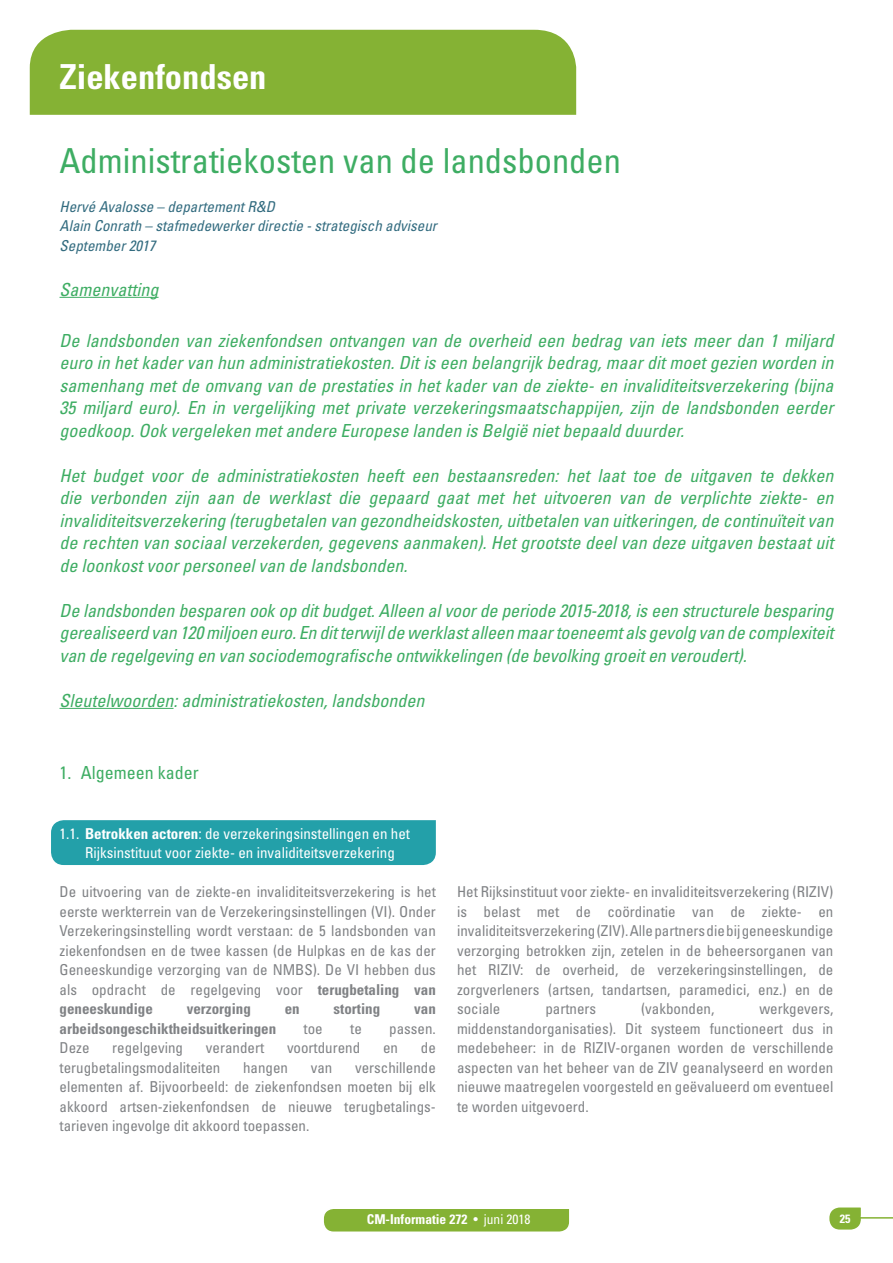
<style>
.page{position:relative;width:893px;height:1263px;background:#fff}
.page>*{position:absolute;margin:0;border:0;box-sizing:border-box;transform-origin:0 0}
.t1{font:condensed 34.5px "Univers LT Std";color:#3ead63}
.t2{font:700 condensed 34.5px "Univers LT Std";color:#fff}
.t3{font:italic condensed 18px/22.5px "Univers LT Std";color:#3ead63;text-align:justify}
.t4{font:condensed 18px "Univers LT Std";color:#3ead63}
.t5{font:condensed 15px/19.5px "Univers LT Std";color:#808285;text-align:justify}
.t6{font:condensed 15px/19.5px "Univers LT Std";color:#fff}
.t7{font:italic condensed 15px/19.5px "Univers LT Std";color:#336c80}
.t8{font:700 condensed 15px "Univers LT Std";color:#808285}
.t9{font:700 condensed 13.5px "Univers LT Std";color:#fff}
.t10{font:700 condensed 12px "Univers LT Std";color:#fff}
.s1{font-weight:700}
.s2{font-weight:400}
</style>
<div class="page">
<div style="left:30px;top:30px;width:546px;height:85px;background:#85b234"></div>
<div style="left:51px;top:820px;width:385px;height:45px;background:#23a0a9"></div>
<div style="left:60px;top:59px;width:207px;height:30px;background:#85b234"></div>
<hr style="left:60px;top:297px;width:99px;height:1px;background:#3ead63">
<hr style="left:60px;top:708px;width:114px;height:1px;background:#3ead63">
<div style="left:60px;top:825px;width:350px;height:14px;background:#23a0a9"></div>
<div style="left:323px;top:1209px;width:247px;height:23px;background:#85b234"></div>
<svg style="left:829px;top:1207px;width:36px;height:23px"></svg>
<hr style="left:857px;top:1217px;width:36px;height:1px;background:#85b234">
<h1 class="t2" style="left:60px;top:56px;width:208px">Ziekenfondsen</h1>
<h1 class="t1" style="left:60px;top:138px;width:563px">Administratiekosten van de landsbonden</h1>
<p class="t7" style="left:60px;top:196px;width:379px">Hervé Avalosse – departement R&amp;D<br>Alain Conrath – stafmedewerker directie - strategisch adviseur<br>September 2017</p>
<p class="t3" style="left:60px;top:278px;width:100px">Samenvatting</p>
<p class="t3" style="left:60px;top:329px;width:775px">De landsbonden van ziekenfondsen ontvangen van de overheid een bedrag van iets meer dan 1 miljard euro in het kader van hun administratiekosten. Dit is een belangrijk bedrag, maar dit moet gezien worden in samenhang met de omvang van de prestaties in het kader van de ziekte- en invaliditeitsverzekering (bijna 35 miljard euro). En in vergelijking met private verzekeringsmaatschappijen, zijn de landsbonden eerder goedkoop. Ook vergeleken met andere Europese landen is België niet bepaald duurder.</p>
<p class="t3" style="left:60px;top:464px;width:775px">Het budget voor de administratiekosten heeft een bestaansreden: het laat toe de uitgaven te dekken die verbonden zijn aan de werklast die gepaard gaat met het uitvoeren van de verplichte ziekte- en invaliditeitsverzekering (terugbetalen van gezondheidskosten, uitbetalen van uitkeringen, de continuïteit van de rechten van sociaal verzekerden, gegevens aanmaken). Het grootste deel van deze uitgaven bestaat uit de loonkost voor personeel van de landsbonden.</p>
<p class="t3" style="left:60px;top:599px;width:775px">De landsbonden besparen ook op dit budget. Alleen al voor de periode 2015-2018, is een structurele besparing gerealiseerd van 120 miljoen euro. En dit terwijl de werklast alleen maar toeneemt als gevolg van de complexiteit van de regelgeving en van sociodemografische ontwikkelingen (de bevolking groeit en veroudert).</p>
<p class="t3" style="left:60px;top:689px;width:366px">Sleutelwoorden: administratiekosten, landsbonden</p>
<p class="t4" style="left:60px;top:761px;width:141px">1. Algemeen kader</p>
<p class="t6" style="left:85px;top:823px;width:326px;text-indent:-26px">1.1. <span class="s1">Betrokken actoren</span>: de verzekeringsinstellingen en het<br>Rijksinstituut voor ziekte- en invaliditeitsverzekering</p>
<p class="t5" style="left:60px;top:882px;width:378px">De uitvoering van de ziekte-en invaliditeitsverzekering is het eerste werkterrein van de Verzekeringsinstellingen (VI). Onder Verzekeringsinstelling wordt verstaan: de 5 landsbonden van ziekenfondsen en de twee kassen (de Hulpkas en de kas der Geneeskundige verzorging van de NMBS). De VI hebben dus als opdracht de regelgeving voor <span class="s1">terugbetaling van geneeskundige</span></p>
<p class="t8" style="left:187px;top:999px;width:66px">verzorging</p>
<p class="t8" style="left:285px;top:999px;width:16px">en</p>
<p class="t8" style="left:334px;top:999px;width:48px">storting</p>
<p class="t8" style="left:414px;top:999px;width:23px">van</p>
<p class="t8" style="left:60px;top:1019px;width:218px">arbeidsongeschiktheidsuitkeringen</p>
<p class="t5" style="left:304px;top:1018px;width:21px">toe</p>
<p class="t5" style="left:350px;top:1018px;width:13px">te</p>
<p class="t5" style="left:389px;top:1018px;width:48px">passen.</p>
<p class="t5" style="left:60px;top:1038px;width:31px">Deze</p>
<p class="t5" style="left:112px;top:1038px;width:72px">regelgeving</p>
<p class="t5" style="left:206px;top:1038px;width:60px">verandert</p>
<p class="t5" style="left:287px;top:1038px;width:75px">voortdurend</p>
<p class="t5" style="left:383px;top:1038px;width:16px">en</p>
<p class="t5" style="left:421px;top:1038px;width:16px">de</p>
<p class="t5" style="left:60px;top:1057px;width:162px">terugbetalingsmodaliteiten</p>
<p class="t5" style="left:243px;top:1057px;width:46px">hangen</p>
<p class="t5" style="left:311px;top:1057px;width:23px">van</p>
<p class="t5" style="left:60px;top:1057px;width:378px;text-indent:296px">verschillende elementen af. Bijvoorbeeld: de ziekenfondsen moeten bij elk akkoord artsen-ziekenfondsen de nieuwe terugbetalings&shy;tarieven ingevolge dit akkoord toepassen.</p>
<p class="t5" style="left:457px;top:882px;width:378px">Het Rijksinstituut voor ziekte- en invaliditeitsverzekering (RIZIV) is belast met de coördinatie van de ziekte- en invaliditeitsverzekering (ZIV). Alle partners die bij geneeskundige verzorging betrokken zijn, zetelen in de beheersorganen van het RIZIV: de overheid, de verzekeringsinstellingen, de zorgverleners (artsen, tandartsen, paramedici, enz.) en de sociale</p>
<p class="t5" style="left:545px;top:999px;width:52px">partners</p>
<p class="t5" style="left:641px;top:999px;width:75px">(vakbonden,</p>
<p class="t5" style="left:457px;top:999px;width:378px;text-indent:302px">werkgevers, middenstandorganisaties). Dit systeem functioneert dus in medebeheer: in de RIZIV-organen worden de verschillende aspecten van het beheer van de ZIV geanalyseerd en worden nieuwe maatregelen voorgesteld en geëvalueerd om eventueel te worden uitgevoerd.</p>
<p class="t9" style="left:367px;top:1210px;width:165px">CM-Informatie 272 <span class="s2">• juni 2018</span></p>
<p class="t10" style="left:840px;top:1211px;width:12px">25</p>
</div>
